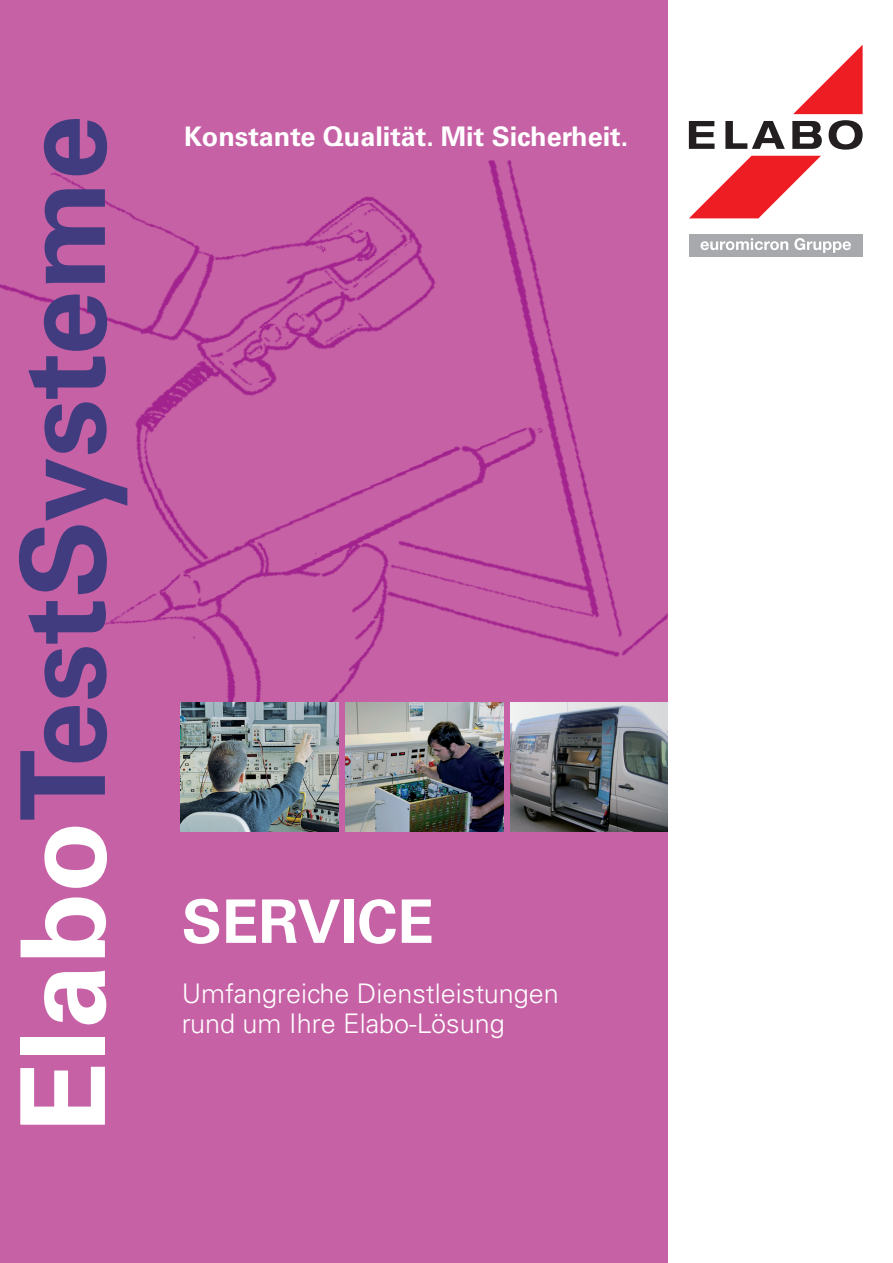
<style>
.page{position:relative;width:893px;height:1263px;background:#fff}
.page>*{position:absolute;margin:0;border:0;box-sizing:border-box;transform-origin:0 0}
.t1{font:700 117px "Univers LT Std";color:#413c80}
.t2{font:700 60px "Univers LT Std";color:#fff}
.t3{font:300 27px/30px "Univers LT Std";color:#fff}
.t4{font:700 27px "Univers LT Std";color:#fff}
.s1{color:#fff}
</style>
<div class="page">
<div style="left:0;top:0;width:668px;height:1263px;background:#c661a5"></div>
<img style="left:0;top:160px;width:668px;height:542px">
<img style="left:510px;top:702px;width:158px;height:129px">
<div style="left:689px;top:234px;width:173px;height:23px;background:#a8a9ad"></div>
<svg style="left:700px;top:238px;width:88px;height:12px"></svg>
<svg style="left:794px;top:238px;width:57px;height:15px"></svg>
<svg style="left:689px;top:156px;width:132px;height:62px"></svg>
<svg style="left:793px;top:45px;width:70px;height:69px"></svg>
<svg style="left:689px;top:121px;width:26px;height:28px"></svg>
<svg style="left:725px;top:121px;width:60px;height:28px"></svg>
<svg style="left:792px;top:121px;width:30px;height:28px"></svg>
<svg style="left:829px;top:120px;width:34px;height:30px"></svg>
<img style="left:346px;top:702px;width:157px;height:129px">
<img style="left:181px;top:702px;width:157px;height:129px">
<h1 class="t1" style="left:-5px;top:1133px;width:1020px;rotate:-90deg"><span class="s1">Elabo</span>TestSysteme</h1>
<p class="t4" style="left:184px;top:121px;width:445px">Konstante Qualität. Mit Sicherheit.</p>
<h2 class="t2" style="left:182px;top:886px;width:254px">SERVICE</h2>
<p class="t3" style="left:182px;top:978px;width:379px">Umfangreiche Dienstleistungen rund um Ihre Elabo-Lösung</p>
</div>
